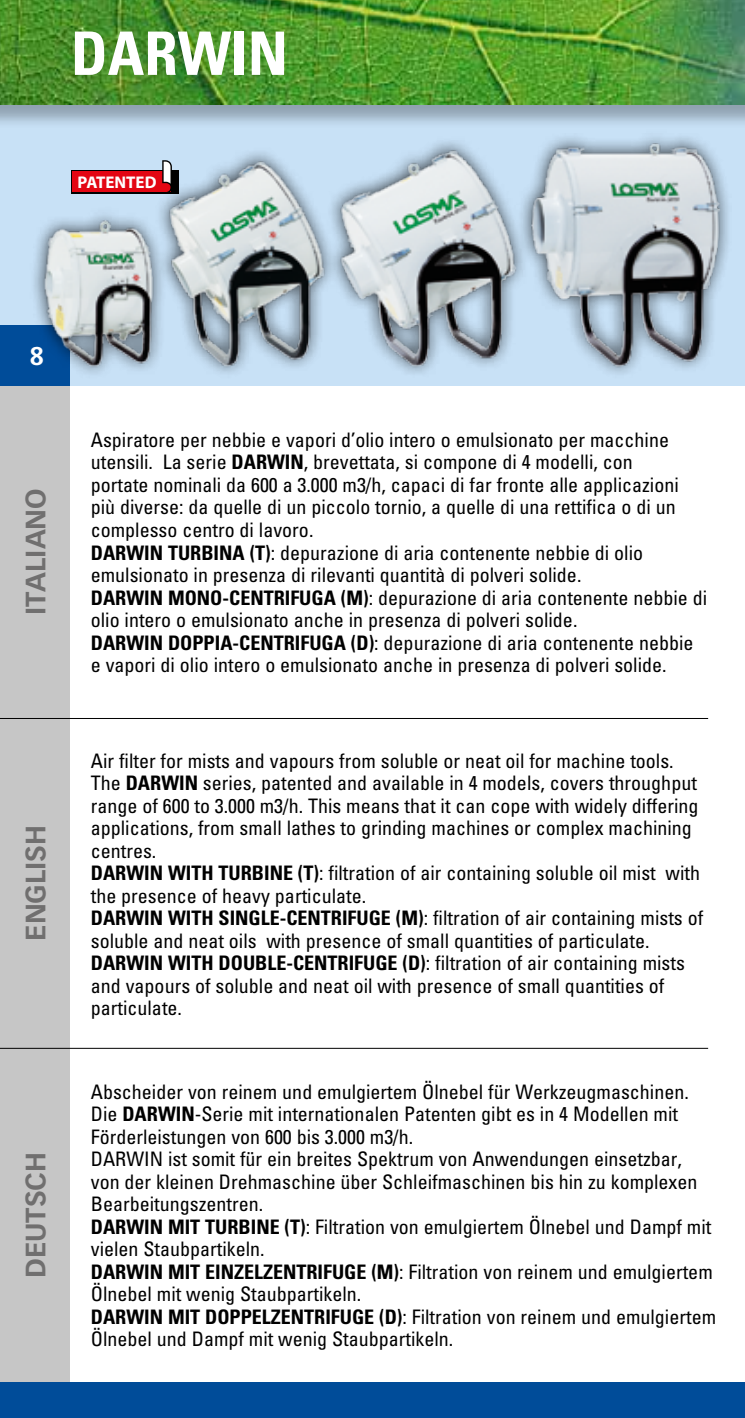
<style>
.page{position:relative;width:745px;height:1418px;background:#fff}
.page>*{position:absolute;margin:0;border:0;box-sizing:border-box;transform-origin:0 0}
.t1{font:700 condensed 60px "Univers LT Std";color:#fff}
.t2{font:700 27.5px "Vectora LT Std";color:#706f6f}
.t3{font:700 25px "Vectora LT Std";color:#fff}
.t4{font:condensed 20px/22.5px "Univers LT Std";color:#000}
.t5{font:700 condensed 20px "Univers LT Std";color:#000}
.t6{font:700 17px "Myriad Pro";color:#fff}
.s1{font-weight:700}
</style>
<div class="page">
<div style="left:0;top:379px;width:69px;height:1011px;background:#c6c6c6"></div>
<div style="left:0;top:84px;width:744px;height:302px;background:#c8e1f6"></div>
<img style="left:0;top:0;width:744px;height:105px">
<div style="left:0;top:1382px;width:744px;height:35px;background:#004c99"></div>
<div style="left:0;top:325px;width:69px;height:61px;background:#004c99"></div>
<hr style="left:0;top:718px;width:707px;height:1px;background:#000">
<hr style="left:0;top:1047px;width:707px;height:1px;background:#000">
<div style="left:29px;top:128px;width:703px;height:251px;background:#000;opacity:.75"></div>
<img style="left:32px;top:97px;width:687px;height:321px">
<svg style="left:71px;top:170px;width:108px;height:23px"></svg>
<div style="left:72px;top:172px;width:98px;height:20px;background:#e30613"></div>
<svg style="left:162px;top:160px;width:10px;height:33px"></svg>
<h1 class="t1" style="left:71px;top:17px;width:218px">DARWIN</h1>
<p class="t6" style="left:77px;top:171px;width:80px">PATENTED</p>
<p class="t3" style="left:30px;top:341px;width:16px">8</p>
<h2 class="t2" style="left:19px;top:615px;width:128px;rotate:-90deg">ITALIANO</h2>
<h2 class="t2" style="left:19px;top:940px;width:117px;rotate:-90deg">ENGLISH</h2>
<h2 class="t2" style="left:19px;top:1278px;width:128px;rotate:-90deg">DEUTSCH</h2>
<p class="t4" style="left:91px;top:428px;width:589px">Aspiratore per nebbie e vapori d’olio intero o emulsionato per macchine utensili. La serie <span class="s1">DARWIN</span>, brevettata, si compone di 4 modelli, con portate nominali da 600 a 3.000 m3/h, capaci di far fronte alle applicazioni più diverse: da quelle di un piccolo tornio, a quelle di una rettifica o di un complesso centro di lavoro.</p>
<p class="t5" style="left:91px;top:540px;width:25px">DARWIN</p>
<p class="t5" style="left:168px;top:540px;width:57px">TURBINA</p>
<p class="t4" style="left:91px;top:541px;width:553px;text-indent:159px"><span class="s1">(T)</span>: depurazione di aria contenente nebbie di olio emulsionato in presenza di rilevanti quantità di polveri solide.</p>
<p class="t5" style="left:91px;top:585px;width:25px">DARWIN</p>
<p class="t5" style="left:168px;top:585px;width:15px">MONO</p>
<p class="t5" style="left:222px;top:585px;width:19px">-CENTRIFUGA</p>
<p class="t4" style="left:91px;top:586px;width:617px;text-indent:250px"><span class="s1">(M)</span>: depurazione di aria contenente nebbie di olio intero o emulsionato anche in presenza di polveri solide.</p>
<p class="t5" style="left:91px;top:630px;width:25px">DARWIN</p>
<p class="t5" style="left:168px;top:630px;width:12px">DOPPIA</p>
<p class="t5" style="left:232px;top:630px;width:19px">-CENTRIFUGA</p>
<p class="t4" style="left:91px;top:631px;width:603px;text-indent:260px"><span class="s1">(D)</span>: depurazione di aria contenente nebbie e vapori di olio intero o emulsionato anche in presenza di polveri solide.</p>
<p class="t4" style="left:91px;top:749px;width:609px">Air filter for mists and vapours from soluble or neat oil for machine tools.<br>The <span class="s1">DARWIN</span> series, patented and available in 4 models, covers throughput range of 600 to 3.000 m3/h. This means that it can cope with widely differing applications, from small lathes to grinding machines or complex machining centres.</p>
<p class="t5" style="left:91px;top:860px;width:25px">DARWIN</p>
<p class="t5" style="left:168px;top:860px;width:13px">WITH</p>
<p class="t4" style="left:91px;top:861px;width:610px;text-indent:128px"><span class="s1">TURBINE (T)</span>: filtration of air containing soluble oil mist with the presence of heavy particulate.</p>
<p class="t5" style="left:91px;top:905px;width:25px">DARWIN</p>
<p class="t5" style="left:168px;top:905px;width:13px">WITH</p>
<p class="t5" style="left:218px;top:905px;width:11px">SINGLE</p>
<p class="t5" style="left:279px;top:905px;width:18px">-CENTRIFUGE</p>
<p class="t4" style="left:91px;top:906px;width:613px;text-indent:305px"><span class="s1">(M)</span>: filtration of air containing mists of soluble and neat oils with presence of small quantities of particulate.</p>
<p class="t5" style="left:91px;top:950px;width:25px">DARWIN</p>
<p class="t5" style="left:168px;top:950px;width:13px">WITH</p>
<p class="t5" style="left:218px;top:950px;width:13px">DOU</p>
<p class="t5" style="left:255px;top:950px;width:50px">BLE-CENTRIFUGE</p>
<p class="t4" style="left:91px;top:951px;width:595px;text-indent:311px"><span class="s1">(D)</span>: filtration of air containing mists and vapours of soluble and neat oil with presence of small quantities of particulate.</p>
<p class="t4" style="left:91px;top:1079px;width:608px">Abscheider von reinem und emulgiertem Ölnebel für Werkzeugmaschinen.<br>Die <span class="s1">DARWIN</span>-Serie mit internationalen Patenten gibt es in 4 Modellen mit Förderleistungen von 600 bis 3.000 m3/h.<br>DARWIN ist somit für ein breites Spektrum von Anwendungen einsetzbar, von der kleinen Drehmaschine über Schleifmaschinen bis hin zu komplexen Bearbeitungszentren.</p>
<p class="t5" style="left:91px;top:1214px;width:25px">DARWIN</p>
<p class="t5" style="left:168px;top:1214px;width:12px">MIT</p>
<p class="t4" style="left:91px;top:1214px;width:621px;text-indent:114px"><span class="s1">TURBINE (T)</span>: Filtration von emulgiertem Ölnebel und Dampf mit vielen Staubpartikeln.</p>
<p class="t5" style="left:91px;top:1259px;width:25px">DARWIN</p>
<p class="t5" style="left:168px;top:1259px;width:12px">MIT</p>
<p class="t5" style="left:205px;top:1259px;width:79px">EINZELZENTRIFUGE</p>
<p class="t4" style="left:371px;top:1259px;width:343px"><span class="s1">(M)</span>: Filtration von reinem und emulgiertem</p>
<p class="t4" style="left:91px;top:1282px;width:272px">Ölnebel mit wenig Staubpartikeln.</p>
<p class="t5" style="left:91px;top:1304px;width:25px">DARWIN</p>
<p class="t5" style="left:168px;top:1304px;width:12px">MIT</p>
<p class="t5" style="left:205px;top:1304px;width:24px">DOPPEL</p>
<p class="t5" style="left:270px;top:1304px;width:22px">ZENTRIFUGE</p>
<p class="t4" style="left:91px;top:1304px;width:626px;text-indent:288px"><span class="s1">(D)</span>: Filtration von reinem und emulgiertem<br>Ölnebel und Dampf mit wenig Staubpartikeln.</p>
</div>
